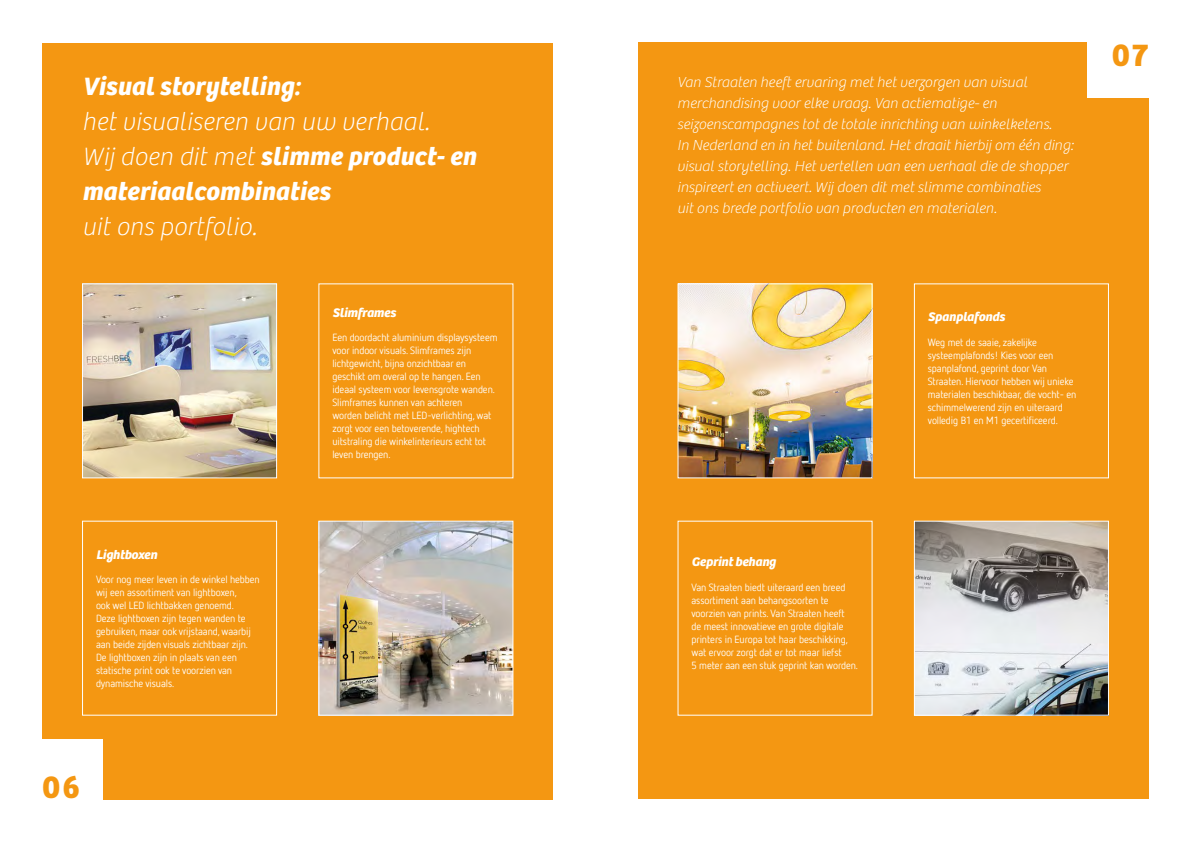
<style>
.page{position:relative;width:1191px;height:842px;background:#fff}
.page>*{position:absolute;margin:0;border:0;box-sizing:border-box;transform-origin:0 0}
.t1{font:700 33px "Bree";color:#f49712}
.t2{font:italic 100 26px/35px "Bree";letter-spacing:.01em;color:#fff}
.t3{font:italic 700 26px "Bree";letter-spacing:.01em;color:#fff}
.t4{font:italic 100 15px/21px "Bree";color:#fff}
.t5{font:italic 700 13px "Bree";letter-spacing:-.01em;color:#fff}
.t6{font:10.4px/13px "Netto Offc";letter-spacing:-.01em;color:#fff}
.s1{font-weight:700}
</style>
<div class="page">
<div style="left:42px;top:43px;width:511px;height:756px;background:#f49712"></div>
<div style="left:0;top:739px;width:103px;height:103px;background:#fff"></div>
<div style="left:638px;top:43px;width:510px;height:756px;background:#f49712"></div>
<div style="left:1087px;top:0;width:104px;height:98px;background:#fff"></div>
<img style="left:320px;top:523px;width:191px;height:190px">
<div style="left:318px;top:521px;width:195px;height:194px;border:1px solid #fff"></div>
<div style="left:82px;top:521px;width:195px;height:194px;border:1px solid #fff"></div>
<img style="left:84px;top:285px;width:191px;height:191px">
<div style="left:82px;top:283px;width:195px;height:195px;border:1px solid #fff"></div>
<img style="left:679px;top:285px;width:191px;height:191px">
<div style="left:677px;top:283px;width:195px;height:195px;border:1px solid #fff"></div>
<img style="left:916px;top:523px;width:190px;height:190px">
<div style="left:914px;top:521px;width:194px;height:194px;border:1px solid #fff"></div>
<h2 class="t3" style="left:82px;top:71px;width:219px">Visual storytelling:</h2>
<h2 class="t2" style="left:82px;top:105px;width:395px">het visualiseren van uw verhaal.<br>Wij doen dit met <span class="s1">slimme product- en materiaalcombinaties</span></h2>
<h2 class="t2" style="left:82px;top:210px;width:176px">uit ons portfolio.</h2>
<p class="t5" style="left:96px;top:547px;width:63px">Lightboxen</p>
<p class="t6" style="left:96px;top:573px;width:165px">Voor nog meer leven in de winkel hebben wij een assortiment van lightboxen,<br>ook wel LED lichtbakken genoemd.<br>Deze lightboxen zijn tegen wanden te gebruiken, maar ook vrijstaand, waarbij aan beide zijden visuals zichtbaar zijn.<br>De lightboxen zijn in plaats van een statische print ook te voorzien van dynamische visuals.</p>
<h1 class="t1" style="left:42px;top:767px;width:39px">06</h1>
<p class="t5" style="left:332px;top:305px;width:65px">Slimframes</p>
<p class="t6" style="left:332px;top:331px;width:167px">Een doordacht aluminium displaysysteem voor indoor visuals. Slimframes zijn lichtgewicht, bijna onzichtbaar en geschikt om overal op te hangen. Een ideaal systeem voor levensgrote wanden.<br>Slimframes kunnen van achteren<br>worden belicht met LED-verlichting, wat zorgt voor een betoverende, hightech uitstraling die winkelinterieurs echt tot leven brengen.</p>
<p class="t4" style="left:677px;top:72px;width:398px">Van Straaten heeft ervaring met het verzorgen van visual merchandising voor elke vraag. Van actiematige- en seizoenscampagnes tot de totale inrichting van winkelketens.<br>In Nederland en in het buitenland. Het draait hierbij om één ding: visual storytelling. Het vertellen van een verhaal die de shopper inspireert en activeert. Wij doen dit met slimme combinaties<br>uit ons brede portfolio van producten en materialen.</p>
<h1 class="t1" style="left:1112px;top:35px;width:37px">07</h1>
<p class="t5" style="left:928px;top:309px;width:78px">Spanplafonds</p>
<p class="t6" style="left:928px;top:335px;width:150px">Weg met de saaie, zakelijke systeemplafonds! Kies voor een spanplafond, geprint door Van Straaten. Hiervoor hebben wij unieke materialen beschikbaar, die vocht- en schimmelwerend zijn en uiteraard volledig B1 en M1 gecertificeerd.</p>
<p class="t5" style="left:691px;top:554px;width:86px">Geprint behang</p>
<p class="t6" style="left:691px;top:580px;width:168px">Van Straaten biedt uiteraard een breed assortiment aan behangsoorten te voorzien van prints. Van Straaten heeft<br>de meest innovatieve en grote digitale printers in Europa tot haar beschikking, wat ervoor zorgt dat er tot maar liefst<br>5 meter aan een stuk geprint kan worden.</p>
</div>
